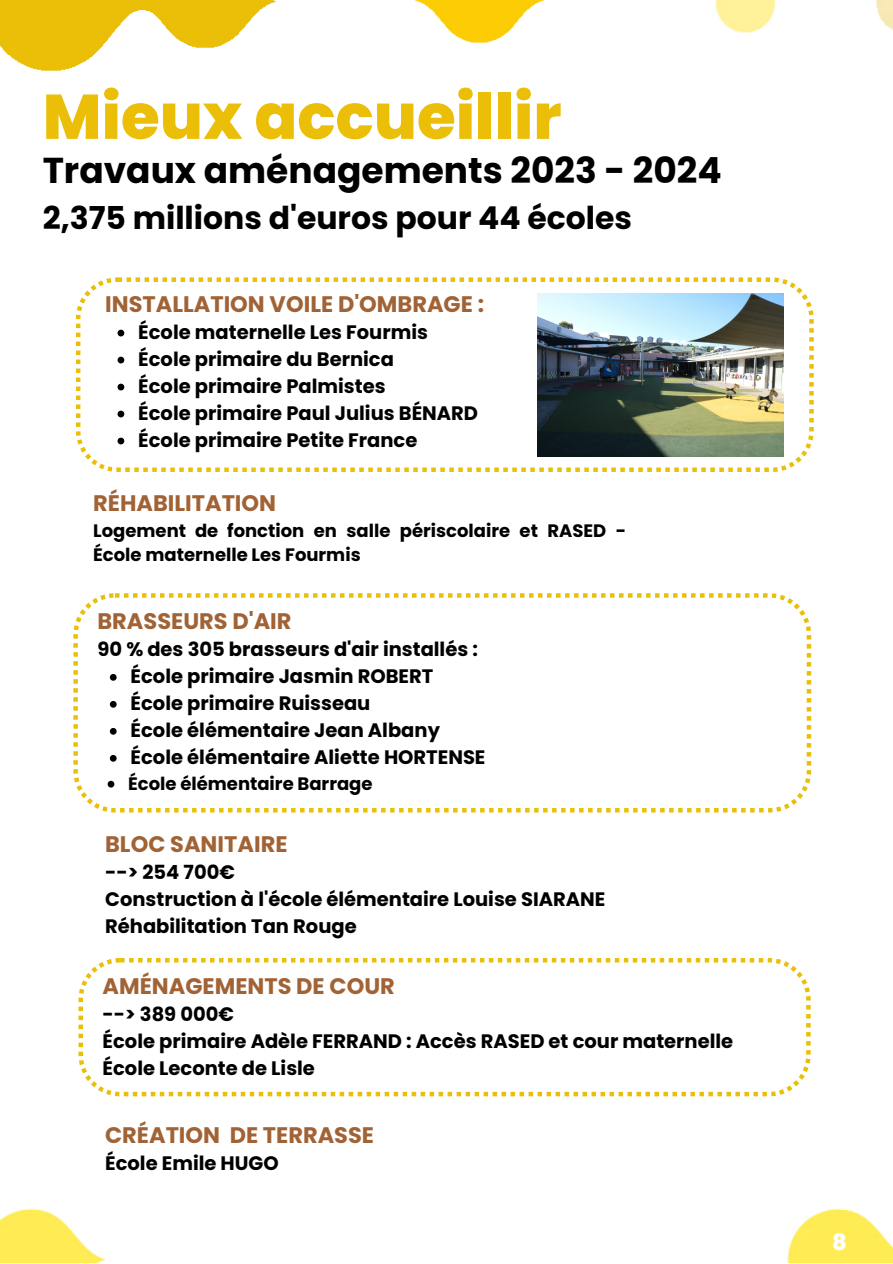
<style>
.page{position:relative;width:893px;height:1264px;background:#fff}
.page>*{position:absolute;margin:0;border:0;box-sizing:border-box;transform-origin:0 0}
.t1{font:800 63px "Poppins";color:#ebbf08}
.t2{font:700 36px "Poppins";color:#000}
.t3{font:700 31.5px "Poppins";color:#000}
.t4{font:700 22.5px "Poppins";color:#a16335}
.t5{font:800 22.5px "Poppins";color:#fff}
.t6{font:700 19.5px "Poppins";color:#000}
.t7{font:700 18px/24.8px "Poppins";color:#000}
</style>
<div class="page">
<img style="left:0;top:0;width:277px;height:71px">
<img style="left:414px;top:0;width:131px;height:43px">
<svg style="left:78px;top:958px;width:732px;height:138px"></svg>
<img style="left:787px;top:1208px;width:105px;height:54px">
<img style="left:0;top:1208px;width:106px;height:54px">
<img style="left:715px;top:0;width:177px;height:33px">
<svg style="left:76px;top:277px;width:737px;height:195px"></svg>
<img style="left:538px;top:293px;width:245px;height:163px">
<svg style="left:117px;top:330px;width:7px;height:6px"></svg>
<svg style="left:117px;top:357px;width:7px;height:6px"></svg>
<svg style="left:117px;top:383px;width:7px;height:7px"></svg>
<svg style="left:117px;top:410px;width:7px;height:7px"></svg>
<svg style="left:117px;top:437px;width:7px;height:7px"></svg>
<svg style="left:73px;top:593px;width:738px;height:219px"></svg>
<svg style="left:110px;top:674px;width:7px;height:6px"></svg>
<svg style="left:110px;top:701px;width:7px;height:6px"></svg>
<svg style="left:110px;top:728px;width:7px;height:6px"></svg>
<svg style="left:110px;top:755px;width:7px;height:6px"></svg>
<svg style="left:108px;top:780px;width:6px;height:7px"></svg>
<p class="t1" style="left:43px;top:73px;width:520px">Mieux accueillir</p>
<p class="t2" style="left:43px;top:145px;width:680px">Travaux aménagements 2023 - 2024</p>
<p class="t3" style="left:43px;top:196px;width:591px">2,375 millions d'euros pour 44 écoles</p>
<p class="t4" style="left:105px;top:288px;width:380px">INSTALLATION VOILE D'OMBRAGE :</p>
<p class="t6" style="left:138px;top:318px;width:291px">École maternelle Les Fourmis</p>
<p class="t6" style="left:138px;top:345px;width:257px">École primaire du Bernica</p>
<p class="t6" style="left:138px;top:372px;width:249px">École primaire Palmistes</p>
<p class="t6" style="left:138px;top:399px;width:341px">École primaire Paul Julius BÉNARD</p>
<p class="t6" style="left:138px;top:426px;width:280px">École primaire Petite France</p>
<p class="t4" style="left:93px;top:487px;width:184px">RÉHABILITATION</p>
<p class="t7" style="left:93px;top:518px;width:534px">Logement de fonction en salle périscolaire et RASED -<br>École maternelle Les Fourmis</p>
<p class="t4" style="left:97px;top:605px;width:195px">BRASSEURS D'AIR</p>
<p class="t6" style="left:97px;top:635px;width:382px">90 % des 305 brasseurs d'air installés :</p>
<p class="t6" style="left:131px;top:662px;width:304px">École primaire Jasmin ROBERT</p>
<p class="t6" style="left:131px;top:689px;width:241px">École primaire Ruisseau</p>
<p class="t6" style="left:131px;top:716px;width:311px">École élémentaire Jean Albany</p>
<p class="t6" style="left:131px;top:743px;width:356px">École élémentaire Aliette HORTENSE</p>
<p class="t7" style="left:128px;top:771px;width:246px">École élémentaire Barrage</p>
<p class="t4" style="left:105px;top:828px;width:184px">BLOC SANITAIRE</p>
<p class="t6" style="left:105px;top:858px;width:131px">--&gt; 254 700€</p>
<p class="t6" style="left:105px;top:885px;width:501px">Construction à l'école élémentaire Louise SIARANE</p>
<p class="t6" style="left:105px;top:912px;width:253px">Réhabilitation Tan Rouge</p>
<p class="t4" style="left:103px;top:970px;width:294px">AMÉNAGEMENTS DE COUR</p>
<p class="t6" style="left:103px;top:1000px;width:133px">--&gt; 389 000€</p>
<p class="t6" style="left:103px;top:1027px;width:632px">École primaire Adèle FERRAND : Accès RASED et cour maternelle</p>
<p class="t6" style="left:103px;top:1054px;width:214px">École Leconte de Lisle</p>
<p class="t4" style="left:105px;top:1119px;width:270px">CRÉATION DE TERRASSE</p>
<p class="t6" style="left:105px;top:1149px;width:175px">École Emile HUGO</p>
<p class="t5" style="left:832px;top:1226px;width:16px">8</p>
</div>
